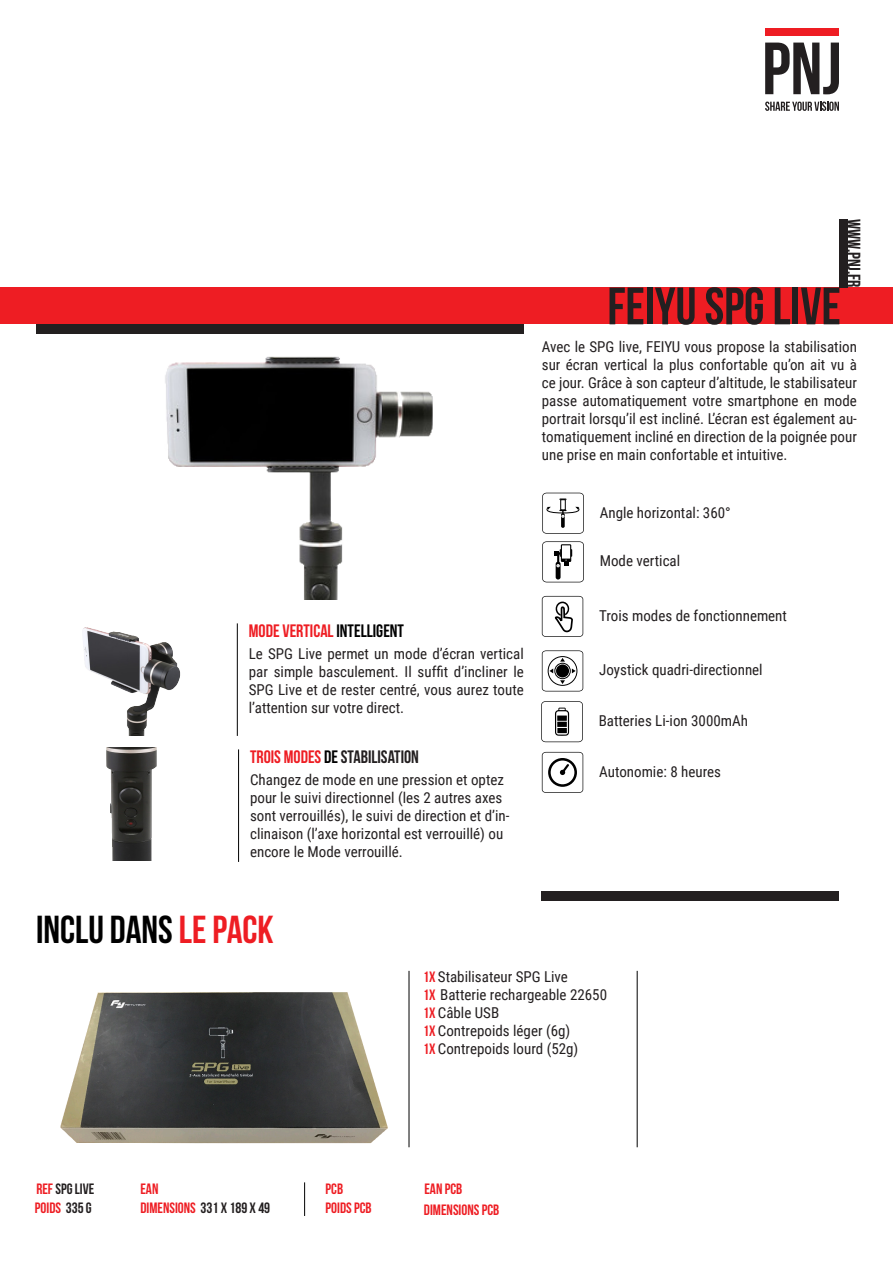
<style>
.page{position:relative;width:893px;height:1263px;background:#fff}
.page>*{position:absolute;margin:0;border:0;box-sizing:border-box;transform-origin:0 0}
.t1{font:52.5px "Bebas Neue";color:#231f20}
.t2{font:39px "Bebas Neue";color:#000}
.t3{font:18px "Bebas Neue";color:#231f20}
.t4{font:18px "Bebas Neue";color:#ee1d23}
.t5{font:15px/18px "Roboto Condensed";color:#231f20;text-align:justify}
.t6{font:15px "Bebas Neue";color:#ee1d23}
.t7{font:15px "Bebas Neue";color:#231f20}
.s1{color:#000}
.s2{color:#ee1d23}
.s3{color:#231f20}
.s4{font-family:"Bebas Neue";color:#ee1d23}
</style>
<div class="page">
<img style="left:60px;top:992px;width:328px;height:152px">
<div style="left:0;top:287px;width:893px;height:37px;background:#ee1d23"></div>
<div style="left:839px;top:219px;width:9px;height:68px;background:#231f20"></div>
<div style="left:542px;top:891px;width:297px;height:10px;background:#231f20"></div>
<svg style="left:765px;top:43px;width:74px;height:51px"></svg>
<div style="left:765px;top:28px;width:74px;height:7px;background:#ee1d23"></div>
<svg style="left:765px;top:102px;width:74px;height:9px"></svg>
<div style="left:36px;top:324px;width:488px;height:10px;background:#231f20"></div>
<hr style="left:237px;top:623px;width:1px;height:113px;background:#000">
<hr style="left:238px;top:749px;width:1px;height:113px;background:#000">
<hr style="left:409px;top:971px;width:1px;height:176px;background:#000">
<hr style="left:637px;top:971px;width:1px;height:176px;background:#000">
<hr style="left:304px;top:1182px;width:1px;height:34px;background:#000">
<svg style="left:541px;top:701px;width:42px;height:41px"></svg>
<img style="left:165px;top:356px;width:268px;height:243px">
<img style="left:83px;top:628px;width:98px;height:107px">
<img style="left:106px;top:748px;width:51px;height:112px">
<svg style="left:542px;top:493px;width:42px;height:41px"></svg>
<div style="left:560px;top:499px;width:6px;height:11px;border:1px solid #000"></div>
<svg style="left:542px;top:650px;width:41px;height:41px"></svg>
<div style="left:548px;top:656px;width:29px;height:30px;border:1px solid #000;border-radius:50%"></div>
<div style="left:556px;top:664px;width:13px;height:13px;background:#000;border-radius:50%"></div>
<svg style="left:542px;top:596px;width:41px;height:41px"></svg>
<svg style="left:542px;top:752px;width:41px;height:41px"></svg>
<svg style="left:542px;top:541px;width:42px;height:41px"></svg>
<p class="t1" style="left:607px;top:277px;width:235px">FEIYU SPG LIVE</p>
<p class="t3" style="left:864px;top:219px;width:70px;rotate:90deg">WWW.PNJ.FR</p>
<p class="t5" style="left:542px;top:337px;width:317px">Avec le SPG live, FEIYU vous propose la stabilisation sur écran vertical la plus confortable qu’on ait vu à ce jour. Grâce à son capteur d’altitude, le stabilisateur passe automatiquement votre smartphone en mode portrait lorsqu’il est incliné. L’écran est également au&shy;tomatiquement incliné en direction de la poignée pour une prise en main confortable et intuitive.</p>
<p class="t5" style="left:600px;top:503px;width:133px">Angle horizontal: 360°</p>
<p class="t5" style="left:600px;top:551px;width:82px">Mode vertical</p>
<p class="t4" style="left:249px;top:621px;width:157px">MODE VERTICAL <span class="s1">INTELLIGENT</span></p>
<p class="t5" style="left:249px;top:644px;width:276px">Le SPG Live permet un mode d’écran vertical par simple basculement. Il suffit d’incliner le SPG Live et de rester centré, vous aurez toute l’attention sur votre direct.</p>
<p class="t3" style="left:250px;top:747px;width:170px"><span class="s2">TROIS MODES</span> <span class="s1">DE</span> STABILISATION</p>
<p class="t5" style="left:250px;top:770px;width:261px;text-align:left">Changez de mode en une pression et optez pour le suivi directionnel (les 2 autres axes sont verrouillés), le suivi de direction et d’in&shy;clinaison (l’axe horizontal est verrouillé) ou encore le Mode verrouillé.</p>
<p class="t2" style="left:36px;top:908px;width:239px">INCLU DANS <span class="s2">LE PACK</span></p>
<p class="t5" style="left:599px;top:606px;width:189px">Trois modes de fonctionnement</p>
<p class="t5" style="left:599px;top:660px;width:165px">Joystick quadri-directionnel</p>
<p class="t5" style="left:599px;top:711px;width:151px">Batteries Li-ion 3000mAh</p>
<p class="t5" style="left:599px;top:762px;width:123px">Autonomie: 8 heures</p>
<p class="t7" style="left:36px;top:1180px;width:59px"><span class="s2">REF</span> SPG LIVE</p>
<p class="t6" style="left:140px;top:1180px;width:20px">EAN</p>
<p class="t6" style="left:35px;top:1200px;width:58px">POIDS <span class="s3">335 G</span></p>
<p class="t6" style="left:140px;top:1200px;width:131px">DIMENSIONS <span class="s3">331 X 189 X 49</span></p>
<p class="t5" style="left:423px;top:967px;width:146px"><span class="s4">1X</span> Stabilisateur SPG Live</p>
<p class="t5" style="left:423px;top:985px;width:185px"><span class="s4">1X</span> Batterie rechargeable 22650</p>
<p class="t5" style="left:423px;top:1003px;width:78px"><span class="s4">1X</span> Câble USB</p>
<p class="t5" style="left:423px;top:1021px;width:157px"><span class="s4">1X</span> Contrepoids léger (6g)<br><span class="s4">1X</span> Contrepoids lourd (52g)</p>
<p class="t6" style="left:326px;top:1180px;width:19px">PCB</p>
<p class="t6" style="left:424px;top:1180px;width:39px">EAN PCB</p>
<p class="t6" style="left:326px;top:1200px;width:48px">POIDS PCB</p>
<p class="t6" style="left:424px;top:1201px;width:77px">DIMENSIONS PCB</p>
</div>
